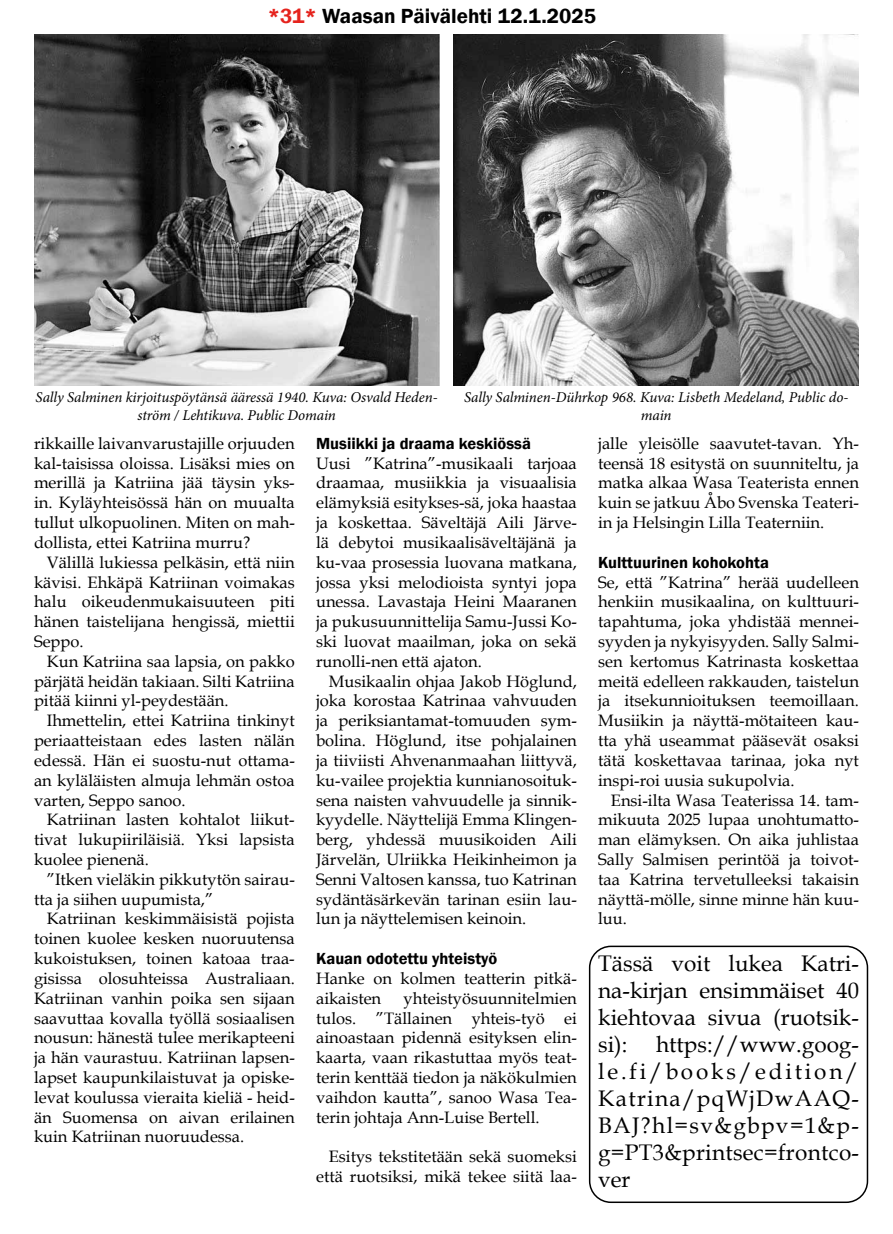
<style>
.page{position:relative;width:893px;height:1234px;background:#fff}
.page>*{position:absolute;margin:0;border:0;box-sizing:border-box;transform-origin:0 0}
.t1{font:22.5px/27px "Book Antiqua";color:#000;text-align:justify}
.t2{font:600 21px "Franklin Gothic";color:#000}
.t3{font:16.5px/19.8px "Book Antiqua";color:#000;text-align:justify}
.t4{font:600 16.5px "Franklin Gothic";color:#000}
.t5{font:italic 15px/18px "Minion Pro";letter-spacing:-.01em;color:#000;text-align:center}
.s1{color:#e5231d}
</style>
<div class="page">
<div style="left:589px;top:945px;width:279px;height:257px;border:2px solid #000;border-radius:21px"></div>
<img style="left:34px;top:34px;width:405px;height:352px">
<img style="left:454px;top:34px;width:405px;height:352px">
<p class="t2" style="left:268px;top:3px;width:330px"><span class="s1">*31*</span> Waasan Päivälehti 12.1.2025</p>
<p class="t5" style="left:36px;top:388px;width:404px">Sally Salminen kirjoituspöytänsä ääressä 1940. Kuva: Osvald Heden&shy;ström / Lehtikuva. Public Domain</p>
<p class="t5" style="left:464px;top:388px;width:386px">Sally Salminen-Dührkop 968. Kuva: Lisbeth Medeland, Public do&shy;main</p>
<p class="t3" style="left:34px;top:433px;width:262px">rikkaille laivanvarustajille orjuuden kal-taisissa oloissa. Lisäksi mies on merillä ja Katriina jää täysin yks&shy;in. Kyläyhteisössä hän on muualta tullut ulkopuolinen. Miten on mah&shy;dollista, ettei Katriina murru?</p>
<p class="t3" style="left:34px;top:551px;width:262px;text-indent:13px">Välillä lukiessa pelkäsin, että niin kävisi. Ehkäpä Katriinan voimakas halu oikeudenmukaisuuteen piti hänen taistelijana hengissä, miettii Seppo.</p>
<p class="t3" style="left:34px;top:650px;width:262px;text-indent:13px">Kun Katriina saa lapsia, on pakko pärjätä heidän takiaan. Silti Katriina pitää kiinni yl-peydestään.</p>
<p class="t3" style="left:34px;top:710px;width:262px;text-indent:13px">Ihmettelin, ettei Katriina tinkinyt periaatteistaan edes lasten nälän edessä. Hän ei suostu-nut ottama&shy;an kyläläisten almuja lehmän ostoa varten, Seppo sanoo.</p>
<p class="t3" style="left:34px;top:809px;width:262px;text-indent:13px">Katriinan lasten kohtalot liikut&shy;tivat lukupiiriläisiä. Yksi lapsista kuolee pienenä.</p>
<p class="t3" style="left:34px;top:868px;width:262px;text-indent:13px">”Itken vieläkin pikkutytön sairau&shy;tta ja siihen uupumista,”</p>
<p class="t3" style="left:34px;top:908px;width:262px;text-indent:13px">Katriinan keskimmäisistä pojista toinen kuolee kesken nuoruutensa kukoistuksen, toinen katoaa traa&shy;gisissa olosuhteissa Australiaan.<br>Katriinan vanhin poika sen sijaan saavuttaa kovalla työllä sosiaalisen nousun: hänestä tulee merikapteeni ja hän vaurastuu. Katriinan lapsen&shy;lapset kaupunkilaistuvat ja opiske&shy;levat koulussa vieraita kieliä - heid&shy;än Suomensa on aivan erilainen kuin Katriinan nuoruudessa.</p>
<p class="t4" style="left:316px;top:433px;width:216px">Musiikki ja draama keskiössä</p>
<p class="t3" style="left:316px;top:452px;width:262px">Uusi ”Katrina”-musikaali tarjoaa draamaa, musiikkia ja visuaalisia elämyksiä esitykses-sä, joka haastaa ja koskettaa. Säveltäjä Aili Järve&shy;lä debytoi musikaalisäveltäjänä ja ku-vaa prosessia luovana matkana, jossa yksi melodioista syntyi jopa unessa. Lavastaja Heini Maaranen ja pukusuunnittelija Samu-Jussi Ko&shy;ski luovat maailman, joka on sekä runolli-nen että ajaton.</p>
<p class="t3" style="left:316px;top:670px;width:262px;text-indent:13px">Musikaalin ohjaa Jakob Höglund, joka korostaa Katrinaa vahvuuden ja periksiantamat-tomuuden sym&shy;bolina. Höglund, itse pohjalainen ja tiiviisti Ahvenanmaahan liittyvä, ku-vailee projektia kunnianosoituk&shy;sena naisten vahvuudelle ja sinnik&shy;kyydelle. Näyttelijä Emma Klingen&shy;berg, yhdessä muusikoiden Aili Järvelän, Ulriikka Heikinheimon ja Senni Valtosen kanssa, tuo Katrinan sydäntäsärkevän tarinan esiin lau&shy;lun ja näyttelemisen keinoin.</p>
<p class="t4" style="left:316px;top:948px;width:183px">Kauan odotettu yhteistyö</p>
<p class="t3" style="left:316px;top:967px;width:262px">Hanke on kolmen teatterin pitkä&shy;aikaisten</p>
<p class="t3" style="left:316px;top:987px;width:262px;text-indent:87px">yhteistyösuunnitelmien tulos. ”Tällainen yhteis-työ ei ainoastaan pidennä esityksen elin&shy;kaarta, vaan rikastuttaa myös teat&shy;terin kenttää tiedon ja näkökulmien vaihdon kautta”, sanoo Wasa Tea&shy;terin johtaja Ann-Luise Bertell.</p>
<p class="t3" style="left:316px;top:1145px;width:262px;text-align:right">Esitys tekstitetään sekä suomeksi että ruotsiksi, mikä tekee siitä laa-</p>
<p class="t3" style="left:598px;top:433px;width:262px">jalle yleisölle saavutet-tavan. Yh&shy;teensä 18 esitystä on suunniteltu, ja matka alkaa Wasa Teaterista ennen kuin se jatkuu Åbo Svenska Teateri&shy;in ja Helsingin Lilla Teaterniin.</p>
<p class="t4" style="left:598px;top:552px;width:172px">Kulttuurinen kohokohta</p>
<p class="t3" style="left:598px;top:571px;width:262px">Se, että ”Katrina” herää uudelleen henkiin musikaalina, on kulttuuri&shy;tapahtuma, joka yhdistää mennei&shy;syyden ja nykyisyyden. Sally Salmi&shy;sen kertomus Katrinasta koskettaa meitä edelleen rakkauden, taistelun ja itsekunnioituksen teemoillaan.<br>Musiikin ja näyttä-mötaiteen kau&shy;tta yhä useammat pääsevät osaksi tätä koskettavaa tarinaa, joka nyt inspi-roi uusia sukupolvia.</p>
<p class="t3" style="left:598px;top:789px;width:262px;text-indent:13px">Ensi-ilta Wasa Teaterissa 14. tam&shy;mikuuta 2025 lupaa unohtumatto&shy;man elämyksen. On aika juhlistaa Sally Salmisen perintöä ja toivot&shy;taa Katrina tervetulleeksi takaisin näyttä-mölle, sinne minne hän kuu&shy;luu.</p>
<h1 class="t1" style="left:598px;top:949px;width:262px">Tässä voit lukea Katri&shy;na-kirjan ensimmäiset 40 kiehtovaa sivua (ruotsik&shy;si):</h1>
<h1 class="t1" style="left:598px;top:1030px;width:262px;text-indent:58px">https://www.goog&shy;le.fi/books/edition/ Katrina/pqWjDwAAQ-BAJ?hl=sv&amp;gbpv=1&amp;p&shy;g=PT3&amp;printsec=frontco&shy;ver</h1>
</div>
